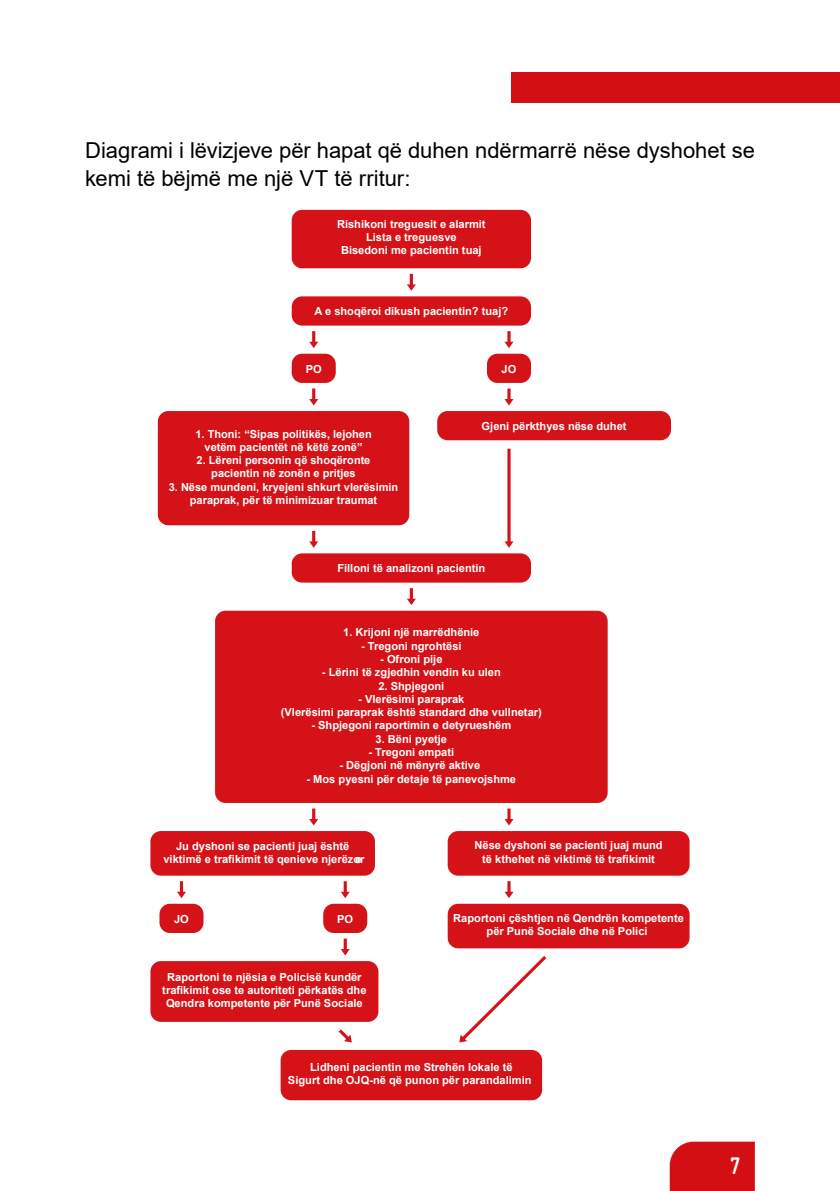
<style>
.page{position:relative;width:840px;height:1191px;background:#fff}
.page>*{position:absolute;margin:0;border:0;box-sizing:border-box;transform-origin:0 0}
.t1{font:700 24px "Gravur Condensed";color:#fff}
.Headline_Aushang{font:22px/28px "Arial";color:#000}
.t2{font:700 11px/13.4px "Arial";color:#fff;text-align:center}
</style>
<div class="page">
<div style="left:291px;top:210px;width:239px;height:58px;background:#d41217;border-radius:10px"></div>
<div style="left:215px;top:610px;width:392px;height:193px;background:#d41217;border-radius:10px"></div>
<div style="left:158px;top:411px;width:251px;height:114px;background:#d41217;border-radius:10px"></div>
<div style="left:291px;top:296px;width:239px;height:29px;background:#d41217;border-radius:10px"></div>
<div style="left:437px;top:411px;width:233px;height:29px;background:#d41217;border-radius:10px"></div>
<div style="left:291px;top:553px;width:239px;height:29px;background:#d41217;border-radius:10px"></div>
<div style="left:150px;top:831px;width:225px;height:44px;background:#d41217;border-radius:10px"></div>
<div style="left:150px;top:961px;width:228px;height:60px;background:#d41217;border-radius:10px"></div>
<div style="left:280px;top:1050px;width:262px;height:50px;background:#d41217;border-radius:10px"></div>
<div style="left:447px;top:831px;width:242px;height:44px;background:#d41217;border-radius:10px"></div>
<div style="left:447px;top:903px;width:242px;height:45px;background:#d41217;border-radius:10px"></div>
<div style="left:291px;top:354px;width:44px;height:29px;background:#d41217;border-radius:10px"></div>
<div style="left:486px;top:354px;width:44px;height:29px;background:#d41217;border-radius:10px"></div>
<div style="left:159px;top:903px;width:44px;height:30px;background:#d41217;border-radius:10px"></div>
<div style="left:323px;top:903px;width:44px;height:30px;background:#d41217;border-radius:10px"></div>
<svg style="left:407px;top:274px;width:8px;height:17px"></svg>
<svg style="left:407px;top:588px;width:8px;height:17px"></svg>
<svg style="left:309px;top:331px;width:9px;height:17px"></svg>
<svg style="left:309px;top:388px;width:9px;height:17px"></svg>
<svg style="left:504px;top:331px;width:9px;height:17px"></svg>
<svg style="left:177px;top:881px;width:9px;height:17px"></svg>
<svg style="left:341px;top:881px;width:8px;height:17px"></svg>
<svg style="left:340px;top:938px;width:9px;height:17px"></svg>
<svg style="left:338px;top:1029px;width:13px;height:13px"></svg>
<svg style="left:459px;top:956px;width:87px;height:86px"></svg>
<svg style="left:504px;top:388px;width:9px;height:17px"></svg>
<svg style="left:309px;top:531px;width:9px;height:17px"></svg>
<svg style="left:504px;top:449px;width:9px;height:99px"></svg>
<svg style="left:309px;top:808px;width:9px;height:17px"></svg>
<svg style="left:504px;top:808px;width:9px;height:17px"></svg>
<svg style="left:504px;top:881px;width:9px;height:17px"></svg>
<div style="left:669px;top:1141px;width:85px;height:50px;background:#d40f14"></div>
<div style="left:511px;top:72px;width:328px;height:30px;background:#d40f14"></div>
<p class="Headline_Aushang" style="left:85px;top:136px;width:671px">Diagrami i lëvizjeve për hapat që duhen ndërmarrë nëse dyshohet se kemi të bëjmë me një VT të rritur:</p>
<p class="t2" style="left:337px;top:217px;width:150px">Rishikoni treguesit e alarmit<br>Lista e treguesve<br>Bisedoni me pacientin tuaj</p>
<p class="t2" style="left:314px;top:305px;width:195px">A e shoqëroi dikush pacientin? tuaj?</p>
<p class="t2" style="left:305px;top:362px;width:18px">PO</p>
<p class="t2" style="left:195px;top:427px;width:178px">1. Thoni: “Sipas politikës, lejohen vetëm pacientët në këtë zonë”</p>
<p class="t2" style="left:196px;top:454px;width:175px">2. Lëreni personin që shoqëronte pacientin në zonën e pritjes</p>
<p class="t2" style="left:169px;top:480px;width:231px">3. Nëse mundeni, kryejeni shkurt vlerësimin paraprak, për të minimizuar traumat</p>
<p class="t2" style="left:501px;top:362px;width:16px">JO</p>
<p class="t2" style="left:481px;top:419px;width:146px">Gjeni përkthyes nëse duhet</p>
<p class="t2" style="left:337px;top:562px;width:149px">Filloni të analizoni pacientin</p>
<p class="t2" style="left:343px;top:626px;width:138px">1. Krijoni një marrëdhënie</p>
<p class="t2" style="left:361px;top:639px;width:102px">- Tregoni ngrohtësi</p>
<p class="t2" style="left:380px;top:652px;width:64px">- Ofroni pije</p>
<p class="t2" style="left:322px;top:666px;width:180px">- Lërini të zgjedhin vendin ku ulen</p>
<p class="t2" style="left:378px;top:679px;width:67px">2. Shpjegoni</p>
<p class="t2" style="left:281px;top:692px;width:262px">- Vlerësimi paraprak<br>(Vlerësimi paraprak është standard dhe vullnetar)</p>
<p class="t2" style="left:311px;top:719px;width:201px">- Shpjegoni raportimin e detyrueshëm</p>
<p class="t2" style="left:375px;top:732px;width:73px">3. Bëni pyetje</p>
<p class="t2" style="left:368px;top:745px;width:87px">- Tregoni empati</p>
<p class="t2" style="left:339px;top:759px;width:142px">- Dëgjoni në mënyrë aktive</p>
<p class="t2" style="left:306px;top:772px;width:211px">- Mos pyesni për detaje të panevojshme</p>
<p class="t2" style="left:163px;top:839px;width:202px">Ju dyshoni se pacienti juaj është viktimë e trafikimit të qenieve njerëzore</p>
<p class="t2" style="left:474px;top:839px;width:189px">Nëse dyshoni se pacienti juaj mund të kthehet në viktimë të trafikimit</p>
<p class="t2" style="left:174px;top:912px;width:16px">JO</p>
<p class="t2" style="left:337px;top:912px;width:18px">PO</p>
<p class="t2" style="left:162px;top:970px;width:205px">Raportoni te njësia e Policisë kundër trafikimit ose te autoriteti përkatës dhe<br>Qendra kompetente për Punë Sociale</p>
<p class="t2" style="left:453px;top:911px;width:232px">Raportoni çështjen në Qendrën kompetente për Punë Sociale dhe në Polici</p>
<p class="t2" style="left:288px;top:1060px;width:245px">Lidheni pacientin me Strehën lokale të<br>Sigurt dhe OJQ-në që punon për parandalimin</p>
<p class="t1" style="left:729px;top:1152px;width:13px">7</p>
</div>
